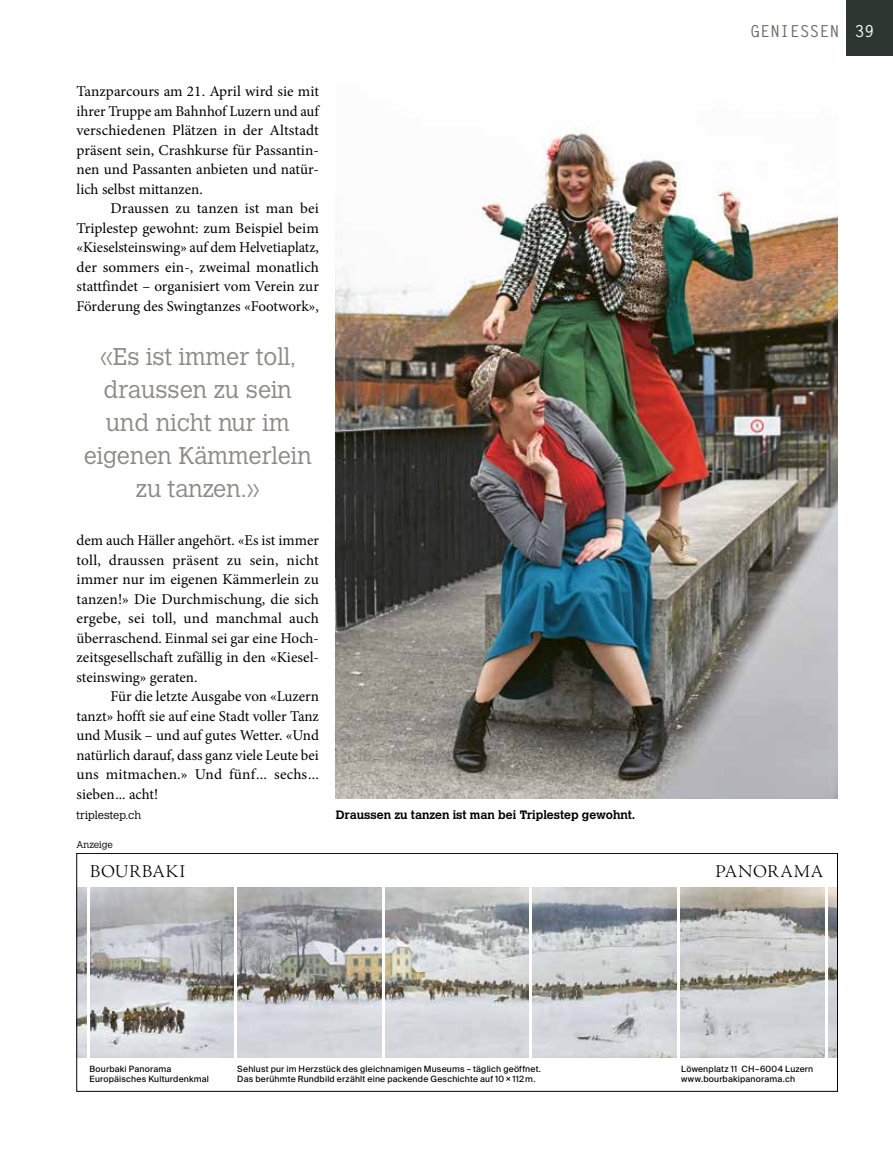
<style>
.page{position:relative;width:893px;height:1149px;background:#fff}
.page>*{position:absolute;margin:0;border:0;box-sizing:border-box;transform-origin:0 0}
.t1{font:300 24px/33px "Calvert MT Std";color:#8b8a85;text-align:center}
.t2{font:18.45px "Adobe Jenson Pro Lt Subh";letter-spacing:.04em;color:#000}
.t3{font:700 16.5px "Letter Gothic Std";color:#6d6a63}
.t4{font:700 16.5px "Letter Gothic Std";color:#fff}
.t5{font:15px/19.5px "Minion Pro";color:#000;text-align:justify}
.t6{font:700 12px "Calvert MT Std";color:#000}
.t7{font:300 11.25px "Calvert MT Std";color:#000}
.t8{font:300 9.75px "Calvert MT Std";color:#000}
.t9{font:8.7px/9.8px "Suisse Intl";letter-spacing:.025em;color:#000}
</style>
<div class="page">
<div style="left:846px;top:0;width:47px;height:55px;background:#2e3631"></div>
<img style="left:79px;top:887px;width:757px;height:170px">
<hr style="left:87px;top:883px;width:2px;height:177px;background:#fff">
<hr style="left:825px;top:883px;width:2px;height:177px;background:#fff">
<hr style="left:677px;top:883px;width:2px;height:177px;background:#fff">
<hr style="left:530px;top:883px;width:2px;height:177px;background:#fff">
<hr style="left:382px;top:883px;width:2px;height:177px;background:#fff">
<hr style="left:235px;top:883px;width:2px;height:177px;background:#fff">
<div style="left:77px;top:853px;width:761px;height:238px;border:1px solid #000"></div>
<img style="left:336px;top:127px;width:502px;height:671px">
<p class="t3" style="left:750px;top:21px;width:91px">GENIESSEN</p>
<p class="t4" style="left:855px;top:21px;width:21px">39</p>
<p class="t5" style="left:77px;top:82px;width:244px">Tanzparcours am 21. April wird sie mit ihrer Truppe am Bahnhof Luzern und auf verschiedenen Plätzen in der Altstadt präsent sein, Crashkurse für Passantin&shy;nen und Passanten anbieten und natür&shy;lich selbst mittanzen.</p>
<p class="t5" style="left:77px;top:199px;width:244px;text-indent:34px">Draussen zu tanzen ist man bei Triplestep gewohnt: zum Beispiel beim «Kieselsteinswing» auf dem Helvetiaplatz, der sommers ein-, zweimal monatlich stattfindet – organisiert vom Verein zur Förderung des Swingtanzes «Footwork»,</p>
<h1 class="t1" style="left:84px;top:340px;width:229px">«Es ist immer toll, draussen zu sein und nicht nur im eigenen Kämmerlein zu tanzen.»</h1>
<p class="t5" style="left:77px;top:530px;width:244px">dem auch Häller angehört. «Es ist immer toll, draussen präsent zu sein, nicht immer nur im eigenen Kämmerlein zu tanzen!» Die Durchmischung, die sich ergebe, sei toll, und manchmal auch überraschend. Einmal sei gar eine Hoch&shy;zeitsgesellschaft zufällig in den «Kiesel&shy;steinswing» geraten.</p>
<p class="t5" style="left:77px;top:686px;width:244px;text-indent:34px">Für die letzte Ausgabe von «Luzern tanzt» hofft sie auf eine Stadt voller Tanz und Musik – und auf gutes Wetter. «Und natürlich darauf, dass ganz viele Leute bei uns mitmachen.» Und fünf... sechs... sieben... acht!</p>
<p class="t7" style="left:77px;top:808px;width:66px">triplestep.ch</p>
<p class="t8" style="left:77px;top:839px;width:38px">Anzeige</p>
<p class="t6" style="left:336px;top:806px;width:301px">Draussen zu tanzen ist man bei Triplestep gewohnt.</p>
<p class="t2" style="left:90px;top:860px;width:96px">BOURBAKI</p>
<p class="t2" style="left:715px;top:860px;width:109px">PANORAMA</p>
<p class="t9" style="left:89px;top:1063px;width:121px">Bourbaki Panorama<br>Europäisches Kulturdenkmal</p>
<p class="t9" style="left:681px;top:1063px;width:134px">Löwenplatz 11 CH–6004 Luzern www.bourbakipanorama.ch</p>
<p class="t9" style="left:237px;top:1063px;width:305px">Sehlust pur im Herzstück des gleichnamigen Museums – täglich geöffnet.<br>Das berühmte Rundbild erzählt eine packende Geschichte auf 10×112m.</p>
</div>
